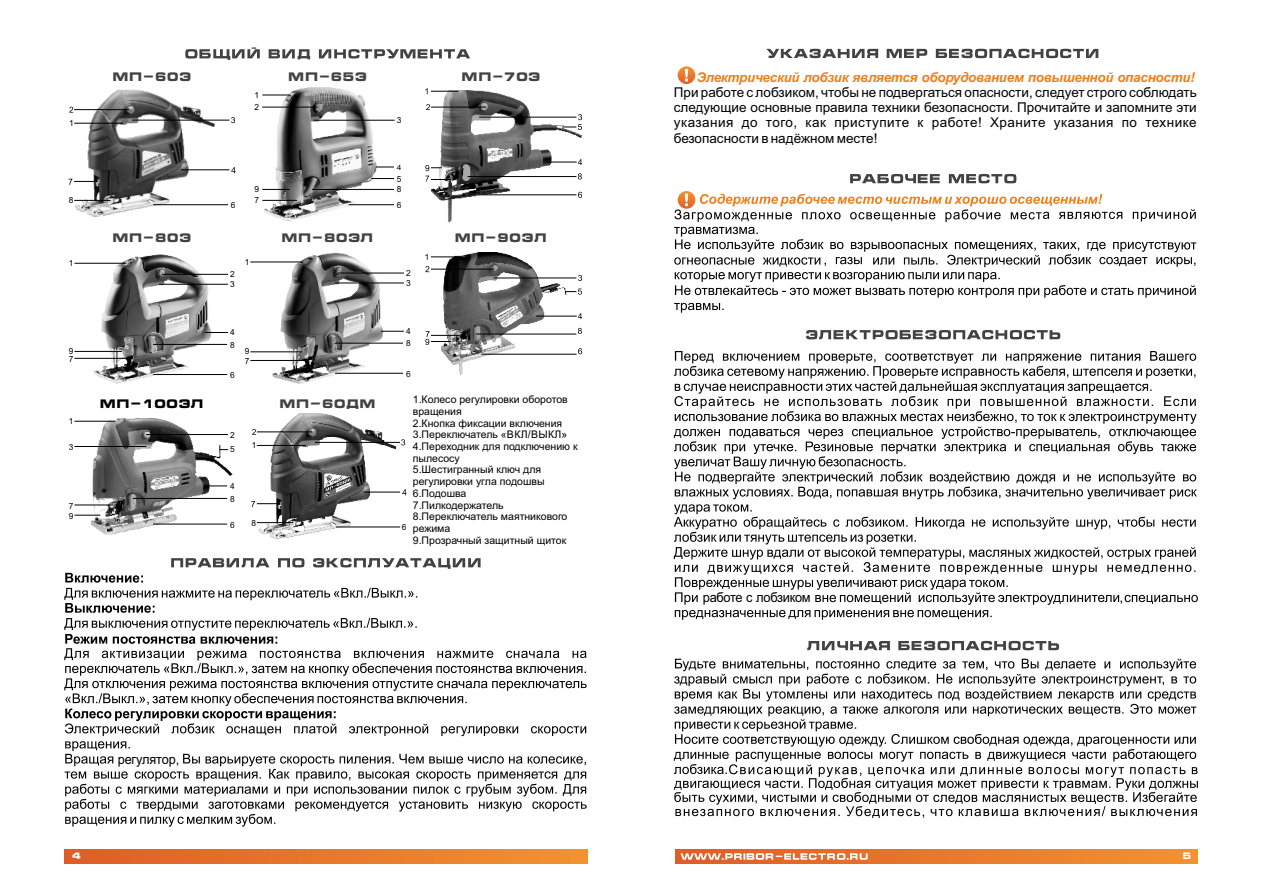
<style>
.page{position:relative;width:1263px;height:893px;background:#fff}
.page>*{position:absolute;margin:0;border:0;box-sizing:border-box;transform-origin:0 0}
.t1{font:13.5px/15.1px "Arial";color:#000;text-align:justify}
.t2{font:italic 700 13.5px "Arial";letter-spacing:-.02em;color:#ef7f1a}
.t3{font:13.5px "Arial";letter-spacing:-.025em;color:#000;scale:.95 1}
.t4{font:13.5px "Arial";color:#000;scale:.94 1}
.t5{font:700 12px "Micra";color:#434242}
.t6{font:700 12px "Micra";color:#000}
.t7{font:10.5px/11.7px "Arial";color:#000}
.t8{font:700 9px "Micra";color:#fefefe}
.t9{font:8.4px/9.9px "Arial";color:#000}
.t10{font:7.05px "Arial";color:#000;scale:1.18 1}
</style>
<div class="page">
<img style="left:259px;top:414px;width:138px;height:125px">
<img style="left:262px;top:87px;width:116px;height:134px">
<svg style="left:675px;top:849px;width:523px;height:14px"></svg>
<svg style="left:680px;top:853px;width:188px;height:7px"></svg>
<svg style="left:65px;top:849px;width:522px;height:14px"></svg>
<svg style="left:185px;top:47px;width:285px;height:13px"></svg>
<img style="left:92px;top:418px;width:140px;height:116px">
<img style="left:432px;top:90px;width:150px;height:133px">
<img style="left:442px;top:252px;width:125px;height:123px">
<svg style="left:426px;top:104px;width:4px;height:6px"></svg>
<svg style="left:578px;top:328px;width:4px;height:6px"></svg>
<hr style="left:431px;top:256px;width:31px;height:1px;background:#000">
<hr style="left:431px;top:269px;width:63px;height:1px;background:#000">
<svg style="left:425px;top:266px;width:4px;height:6px"></svg>
<svg style="left:578px;top:275px;width:4px;height:6px"></svg>
<hr style="left:536px;top:316px;width:41px;height:1px;background:#000">
<svg style="left:578px;top:313px;width:4px;height:6px"></svg>
<svg style="left:565px;top:289px;width:17px;height:6px"></svg>
<svg style="left:766px;top:49px;width:332px;height:9px"></svg>
<svg style="left:850px;top:174px;width:166px;height:9px"></svg>
<svg style="left:806px;top:330px;width:254px;height:9px"></svg>
<svg style="left:674px;top:351px;width:524px;height:269px"></svg>
<svg style="left:807px;top:641px;width:252px;height:9px"></svg>
<svg style="left:678px;top:66px;width:17px;height:18px"></svg>
<svg style="left:685px;top:69px;width:3px;height:12px"></svg>
<svg style="left:678px;top:191px;width:17px;height:18px"></svg>
<svg style="left:674px;top:194px;width:522px;height:119px"></svg>
<img style="left:71px;top:89px;width:147px;height:128px">
<svg style="left:231px;top:167px;width:5px;height:6px"></svg>
<svg style="left:64px;top:558px;width:523px;height:269px"></svg>
<svg style="left:674px;top:659px;width:524px;height:159px"></svg>
<svg style="left:578px;top:348px;width:4px;height:6px"></svg>
<svg style="left:425px;top:331px;width:35px;height:14px"></svg>
<svg style="left:425px;top:254px;width:3px;height:6px"></svg>
<hr style="left:493px;top:278px;width:83px;height:1px;background:#000">
<hr style="left:476px;top:334px;width:100px;height:1px;background:#000">
<hr style="left:481px;top:354px;width:95px;height:1px;background:#000">
<svg style="left:425px;top:88px;width:33px;height:6px"></svg>
<hr style="left:431px;top:107px;width:55px;height:1px;background:#000">
<hr style="left:479px;top:117px;width:97px;height:1px;background:#000">
<svg style="left:564px;top:114px;width:18px;height:16px"></svg>
<hr style="left:546px;top:162px;width:31px;height:1px;background:#000">
<svg style="left:578px;top:159px;width:4px;height:6px"></svg>
<svg style="left:578px;top:173px;width:4px;height:6px"></svg>
<hr style="left:467px;top:176px;width:109px;height:1px;background:#000">
<svg style="left:578px;top:192px;width:4px;height:6px"></svg>
<hr style="left:481px;top:194px;width:95px;height:1px;background:#000">
<svg style="left:425px;top:165px;width:26px;height:16px"></svg>
<svg style="left:69px;top:107px;width:4px;height:6px"></svg>
<hr style="left:74px;top:109px;width:55px;height:1px;background:#000">
<svg style="left:68px;top:179px;width:29px;height:6px"></svg>
<svg style="left:231px;top:117px;width:4px;height:6px"></svg>
<hr style="left:132px;top:120px;width:97px;height:1px;background:#000">
<hr style="left:181px;top:169px;width:48px;height:1px;background:#000">
<img style="left:92px;top:254px;width:121px;height:130px">
<img style="left:268px;top:252px;width:116px;height:132px">
<svg style="left:262px;top:95px;width:28px;height:1px"></svg>
<hr style="left:262px;top:107px;width:55px;height:1px;background:#000">
<hr style="left:313px;top:120px;width:82px;height:1px;background:#000">
<svg style="left:376px;top:167px;width:18px;height:1px"></svg>
<hr style="left:312px;top:189px;width:82px;height:1px;background:#000">
<hr style="left:349px;top:204px;width:45px;height:1px;background:#000">
<svg style="left:262px;top:189px;width:28px;height:1px"></svg>
<hr style="left:262px;top:200px;width:35px;height:1px;background:#000">
<svg style="left:371px;top:178px;width:23px;height:1px"></svg>
<hr style="left:74px;top:123px;width:49px;height:1px;background:#000">
<hr style="left:153px;top:204px;width:75px;height:1px;background:#000">
<hr style="left:74px;top:200px;width:37px;height:1px;background:#000">
<hr style="left:74px;top:263px;width:52px;height:1px;background:#000">
<hr style="left:159px;top:284px;width:69px;height:1px;background:#000">
<hr style="left:162px;top:274px;width:66px;height:1px;background:#000">
<svg style="left:205px;top:332px;width:23px;height:1px"></svg>
<hr style="left:153px;top:344px;width:74px;height:1px;background:#000">
<hr style="left:153px;top:374px;width:74px;height:1px;background:#000">
<hr style="left:74px;top:351px;width:48px;height:1px;background:#000">
<hr style="left:74px;top:358px;width:54px;height:1px;background:#000">
<hr style="left:250px;top:262px;width:52px;height:1px;background:#000">
<hr style="left:335px;top:283px;width:69px;height:1px;background:#000">
<hr style="left:338px;top:273px;width:66px;height:1px;background:#000">
<svg style="left:381px;top:331px;width:23px;height:1px"></svg>
<hr style="left:335px;top:343px;width:68px;height:1px;background:#000">
<hr style="left:335px;top:373px;width:68px;height:1px;background:#000">
<hr style="left:250px;top:351px;width:52px;height:1px;background:#000">
<hr style="left:250px;top:360px;width:54px;height:1px;background:#000">
<hr style="left:74px;top:421px;width:41px;height:1px;background:#000">
<hr style="left:146px;top:434px;width:82px;height:1px;background:#000">
<hr style="left:74px;top:446px;width:72px;height:1px;background:#000">
<hr style="left:133px;top:498px;width:94px;height:1px;background:#000">
<hr style="left:153px;top:524px;width:74px;height:1px;background:#000">
<hr style="left:74px;top:505px;width:39px;height:1px;background:#000">
<svg style="left:74px;top:515px;width:26px;height:1px"></svg>
<svg style="left:205px;top:486px;width:22px;height:1px"></svg>
<svg style="left:402px;top:489px;width:4px;height:6px"></svg>
<svg style="left:252px;top:429px;width:4px;height:6px"></svg>
<hr style="left:257px;top:431px;width:55px;height:1px;background:#000">
<svg style="left:251px;top:501px;width:29px;height:6px"></svg>
<svg style="left:401px;top:439px;width:4px;height:6px"></svg>
<hr style="left:315px;top:442px;width:85px;height:1px;background:#000">
<hr style="left:363px;top:492px;width:37px;height:1px;background:#000">
<hr style="left:257px;top:445px;width:49px;height:1px;background:#000">
<hr style="left:336px;top:527px;width:64px;height:1px;background:#000">
<hr style="left:257px;top:522px;width:36px;height:1px;background:#000">
<p class="t5" style="left:113px;top:71px;width:80px">ÌÏ-60Ý</p>
<p class="t5" style="left:288px;top:71px;width:80px">ÌÏ-65Ý</p>
<p class="t5" style="left:462px;top:71px;width:80px">ÌÏ-70Ý</p>
<p class="t9" style="left:255px;top:90px;width:6px;line-height:12.1px">1<br>2</p>
<p class="t9" style="left:69px;top:119px;width:6px">1</p>
<p class="t9" style="left:397px;top:116px;width:6px">3</p>
<p class="t9" style="left:69px;top:196px;width:6px">8</p>
<p class="t9" style="left:231px;top:201px;width:6px">6</p>
<p class="t9" style="left:255px;top:185px;width:6px;line-height:10.9px">9<br>7</p>
<p class="t10" style="left:397px;top:165px;width:5px">4</p>
<p class="t9" style="left:397px;top:185px;width:6px">8</p>
<p class="t9" style="left:397px;top:175px;width:6px">5</p>
<p class="t9" style="left:397px;top:201px;width:6px">6</p>
<p class="t5" style="left:113px;top:232px;width:80px">ÌÏ-80Ý</p>
<p class="t5" style="left:281px;top:232px;width:94px">ÌÏ-80ÝË</p>
<p class="t5" style="left:455px;top:232px;width:94px">ÌÏ-90ÝË</p>
<p class="t9" style="left:69px;top:259px;width:6px">1</p>
<p class="t9" style="left:245px;top:258px;width:6px">1</p>
<p class="t9" style="left:230px;top:270px;width:6px">2<br>3</p>
<p class="t9" style="left:406px;top:269px;width:6px">2<br>3</p>
<p class="t9" style="left:69px;top:348px;width:6px;line-height:8.1px">9<br>7</p>
<p class="t9" style="left:230px;top:327px;width:6px;line-height:12px">4<br>8</p>
<p class="t9" style="left:230px;top:371px;width:6px">6</p>
<p class="t9" style="left:245px;top:347px;width:6px">9<br>7</p>
<p class="t9" style="left:406px;top:326px;width:6px;line-height:12px">4<br>8</p>
<p class="t9" style="left:406px;top:370px;width:6px">6</p>
<p class="t6" style="left:100px;top:398px;width:106px">ÌÏ-100Ýë</p>
<p class="t5" style="left:279px;top:398px;width:98px">ÌÏ-60ÄÌ</p>
<p class="t7" style="left:413px;top:394px;width:166px">1.Колесо регулировки оборотов вращения<br>2.Кнопка фиксации включения<br>3.Переключатель «ВКЛ/ВЫКЛ»<br>4.Переходник для подключению к пылесосу<br>5.Шестигранный ключ для регулировки угла подошвы<br>6.Подошва<br>7.Пилкодержатель<br>8.Переключатель маятникового режима<br>9.Прозрачный защитный щиток</p>
<p class="t9" style="left:69px;top:417px;width:6px">1</p>
<p class="t9" style="left:230px;top:430px;width:6px">2</p>
<p class="t9" style="left:252px;top:441px;width:6px">1</p>
<p class="t9" style="left:69px;top:442px;width:6px">3</p>
<p class="t9" style="left:230px;top:445px;width:6px">5</p>
<p class="t9" style="left:230px;top:482px;width:6px">4</p>
<p class="t9" style="left:230px;top:494px;width:6px">8</p>
<p class="t9" style="left:230px;top:521px;width:6px">6</p>
<p class="t9" style="left:69px;top:501px;width:6px">7<br>9</p>
<p class="t9" style="left:251px;top:519px;width:6px">8</p>
<p class="t9" style="left:402px;top:523px;width:6px">6</p>
<p class="t4" style="left:118px;top:754px;width:67px">регулятор,</p>
<p class="t2" style="left:696px;top:72px;width:500px">Электрический лобзик является оборудованием повышенной опасности!</p>
<p class="t1" style="left:674px;top:86px;width:524px">При работе с лобзиком, чтобы не подвергаться опасности, следует строго соблюдать следующие основные правила техники безопасности. Прочитайте и запомните эти указания до того, как приступите к работе! Храните указания по технике безопасности в надёжном месте!</p>
<p class="t3" style="left:703px;top:592px;width:115px">работе с лобзиком</p>
<p class="t8" style="left:72px;top:852px;width:11px">4</p>
<p class="t8" style="left:1182px;top:852px;width:11px">5</p>
</div>
